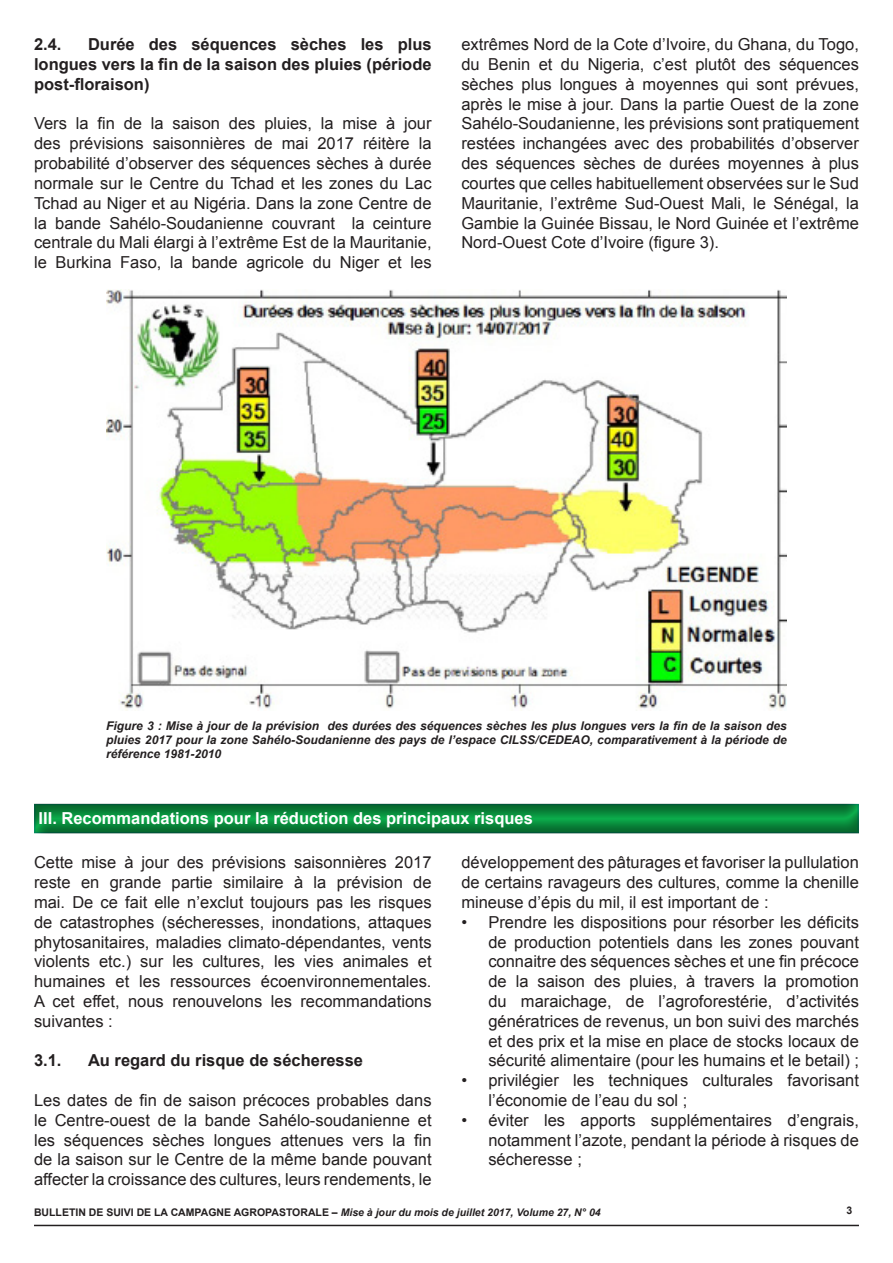
<style>
.page{position:relative;width:893px;height:1263px;background:#fff}
.page>*{position:absolute;margin:0;border:0;box-sizing:border-box;transform-origin:0 0}
.t1{font:16.5px/19.8px "Arial";color:#231f20;text-align:justify}
.t2{font:700 16.5px/19.8px "Arial";color:#231f20;text-align:justify}
.t3{font:700 16.5px "Arial";color:#fff}
.t4{font:italic 700 12px/14.4px "Arial";color:#231f20;text-align:justify}
.t5{font:italic 700 10.5px "Arial";color:#231f20}
.t6{font:700 10.5px "Arial";color:#231f20}
.s1{font-style:normal}
</style>
<div class="page">
<hr style="left:34px;top:1225px;width:825px;height:1px;background:#231f20">
<img style="left:106px;top:289px;width:681px;height:422px">
<div style="left:24px;top:800px;width:837px;height:36px;background:#231f20;opacity:.5"></div>
<p class="t2" style="left:34px;top:35px;width:399px;text-indent:54px">Durée des séquences sèches les plus longues vers la fin de la saison des pluies (période post-floraison)</p>
<p class="t1" style="left:34px;top:114px;width:399px">Vers la fin de la saison des pluies, la mise à jour des prévisions saisonnières de mai 2017 réitère la probabilité d’observer des séquences sèches à durée normale sur le Centre du Tchad et les zones du Lac Tchad au Niger et au Nigéria. Dans la zone Centre de la bande Sahélo-Soudanienne couvrant la ceinture centrale du Mali élargi à l’extrême Est de la Mauritanie, le Burkina Faso, la bande agricole du Niger et les</p>
<p class="t2" style="left:34px;top:35px;width:29px">2.4.</p>
<p class="t1" style="left:461px;top:35px;width:399px">extrêmes Nord de la Cote d’Ivoire, du Ghana, du Togo, du Benin et du Nigeria, c’est plutôt des séquences sèches plus longues à moyennes qui sont prévues, après le mise à jour. Dans la partie Ouest de la zone Sahélo-Soudanienne, les prévisions sont pratiquement restées inchangées avec des probabilités d’observer des séquences sèches de durées moyennes à plus courtes que celles habituellement observées sur le Sud Mauritanie, l’extrême Sud-Ouest Mali, le Sénégal, la Gambie la Guinée Bissau, le Nord Guinée et l’extrême Nord-Ouest Cote d’Ivoire (figure 3).</p>
<p class="t4" style="left:106px;top:718px;width:682px">Figure 3 : Mise à jour de la prévision des durées des séquences sèches les plus longues vers la fin de la saison des pluies 2017 pour la zone Sahélo-Soudanienne des pays de l’espace CILSS/CEDEAO, comparativement à la période de référence 1981-2010</p>
<p class="t3" style="left:39px;top:807px;width:496px">III. Recommandations pour la réduction des principaux risques</p>
<p class="t1" style="left:34px;top:853px;width:399px">Cette mise à jour des prévisions saisonnières 2017 reste en grande partie similaire à la prévision de mai. De ce fait elle n’exclut toujours pas les risques de catastrophes (sécheresses, inondations, attaques phytosanitaires, maladies climato-dépendantes, vents violents etc.) sur les cultures, les vies animales et humaines et les ressources écoenvironnementales.<br>A cet effet, nous renouvelons les recommandations suivantes :</p>
<p class="t2" style="left:34px;top:1051px;width:29px">3.1.</p>
<p class="t2" style="left:88px;top:1051px;width:277px">Au regard du risque de sécheresse</p>
<p class="t1" style="left:34px;top:1090px;width:399px">Les dates de fin de saison précoces probables dans le Centre-ouest de la bande Sahélo-soudanienne et les séquences sèches longues attenues vers la fin de la saison sur le Centre de la même bande pouvant affecter la croissance des cultures, leurs rendements, le</p>
<p class="t1" style="left:461px;top:853px;width:399px">développement des pâturages et favoriser la pullulation de certains ravageurs des cultures, comme la chenille mineuse d’épis du mil, il est important de :</p>
<p class="t1" style="left:488px;top:912px;width:372px;text-indent:-27px">• Prendre les dispositions pour résorber les déficits de production potentiels dans les zones pouvant connaitre des séquences sèches et une fin précoce de la saison des pluies, à travers la promotion du maraichage, de l’agroforestérie, d’activités génératrices de revenus, un bon suivi des marchés et des prix et la mise en place de stocks locaux de sécurité alimentaire (pour les humains et le betail) ;</p>
<p class="t1" style="left:488px;top:1071px;width:372px;text-indent:-27px">• privilégier les techniques culturales favorisant l’économie de l’eau du sol ;</p>
<p class="t1" style="left:488px;top:1110px;width:372px;text-indent:-27px">• éviter les apports supplémentaires d’engrais, notamment l’azote, pendant la période à risques de sécheresse ;</p>
<p class="t5" style="left:34px;top:1205px;width:568px"><span class="s1">BULLETIN DE SUIVI DE LA CAMPAGNE AGROPASTORALE –</span> Mise à jour du mois de juillet 2017, Volume 27, N° 04</p>
<p class="t6" style="left:846px;top:1203px;width:7px">3</p>
</div>
